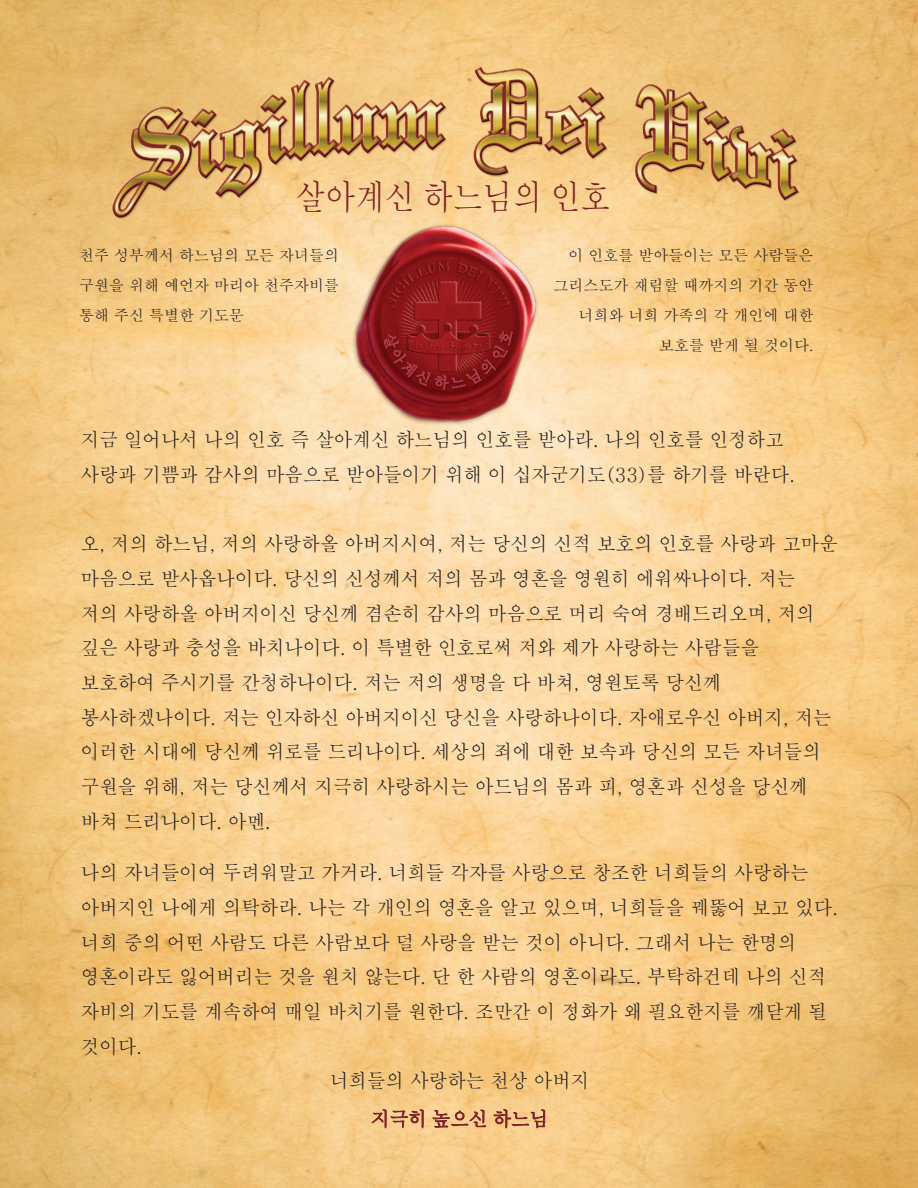
<style>
.page{position:relative;width:918px;height:1188px;background:#fff}
.page>*{position:absolute;margin:0;border:0;box-sizing:border-box;transform-origin:0 0}
.t1{font:500 34.8px "Adobe Myungjo Std";color:#7c2326;scale:.86 1}
.t2{font:500 19.5px/34.7px "Adobe Myungjo Std";color:#231f20;scale:.95 1}
.t3{font:500 15px/30px "Adobe Myungjo Std";color:#231f20;text-align:right}
</style>
<div class="page">
<img style="left:0;top:0;width:918px;height:1188px">
<img style="left:92px;top:54px;width:721px;height:173px">
<img style="left:339px;top:216px;width:219px;height:219px">
<img style="left:375px;top:264px;width:147px;height:134px">
<svg style="left:384px;top:324px;width:129px;height:66px;background:#89191d"></svg>
<svg style="left:372px;top:1110px;width:51px;height:18px"></svg>
<svg style="left:433px;top:1110px;width:53px;height:18px"></svg>
<svg style="left:494px;top:1097px;width:51px;height:31px;background:#e2af79"></svg>
<h1 class="t1" style="left:296px;top:179px;width:368px">살아계신 하느님의 인호</h1>
<p class="t3" style="left:79px;top:240px;width:261px;text-align:justify">천주 성부께서 하느님의 모든 자녀들의 구원을 위해 예언자 마리아 천주자비를 통해 주신 특별한 기도문</p>
<p class="t3" style="left:553px;top:240px;width:261px">이 인호를 받아들이는 모든 사람들은 그리스도가 재림할 때까지의 기간 동안 너희와 너희 가족의 각 개인에 대한 보호를 받게 될 것이다.</p>
<p class="t2" style="left:81px;top:422px;width:753px">지금 일어나서 나의 인호 즉 살아계신 하느님의 인호를 받아라. 나의 인호를 인정하고 사랑과 기쁨과 감사의 마음으로 받아들이기 위해 이 십자군기도(33)를 하기를 바란다.</p>
<p class="t2" style="left:81px;top:527px;width:798px">오, 저의 하느님, 저의 사랑하올 아버지시여, 저는 당신의 신적 보호의 인호를 사랑과 고마운 마음으로 받사옵나이다. 당신의 신성께서 저의 몸과 영혼을 영원히 에워싸나이다. 저는<br>저의 사랑하올 아버지이신 당신께 겸손히 감사의 마음으로 머리 숙여 경배드리오며, 저의 깊은 사랑과 충성을 바치나이다. 이 특별한 인호로써 저와 제가 사랑하는 사람들을 보호하여 주시기를 간청하나이다. 저는 저의 생명을 다 바쳐, 영원토록 당신께 봉사하겠나이다. 저는 인자하신 아버지이신 당신을 사랑하나이다. 자애로우신 아버지, 저는 이러한 시대에 당신께 위로를 드리나이다. 세상의 죄에 대한 보속과 당신의 모든 자녀들의 구원을 위해, 저는 당신께서 지극히 사랑하시는 아드님의 몸과 피, 영혼과 신성을 당신께 바쳐 드리나이다. 아멘.</p>
<p class="t2" style="left:81px;top:856px;width:768px">나의 자녀들이여 두려워말고 가거라. 너희들 각자를 사랑으로 창조한 너희들의 사랑하는</p>
<p class="t2" style="left:81px;top:890px;width:798px">아버지인 나에게 의탁하라. 나는 각 개인의 영혼을 알고 있으며, 너희들을 꿰뚫어 보고 있다.</p>
<p class="t2" style="left:81px;top:925px;width:755px">너희 중의 어떤 사람도 다른 사람보다 덜 사랑을 받는 것이 아니다. 그래서 나는 한명의</p>
<p class="t2" style="left:81px;top:960px;width:786px">영혼이라도 잃어버리는 것을 원치 않는다. 단 한 사람의 영혼이라도. 부탁하건데 나의 신적</p>
<p class="t2" style="left:81px;top:995px;width:787px">자비의 기도를 계속하여 매일 바치기를 원한다. 조만간 이 정화가 왜 필요한지를 깨닫게 될</p>
<p class="t2" style="left:81px;top:1029px;width:66px">것이다.</p>
<p class="t2" style="left:330px;top:1064px;width:274px">너희들의 사랑하는 천상 아버지</p>
</div>
